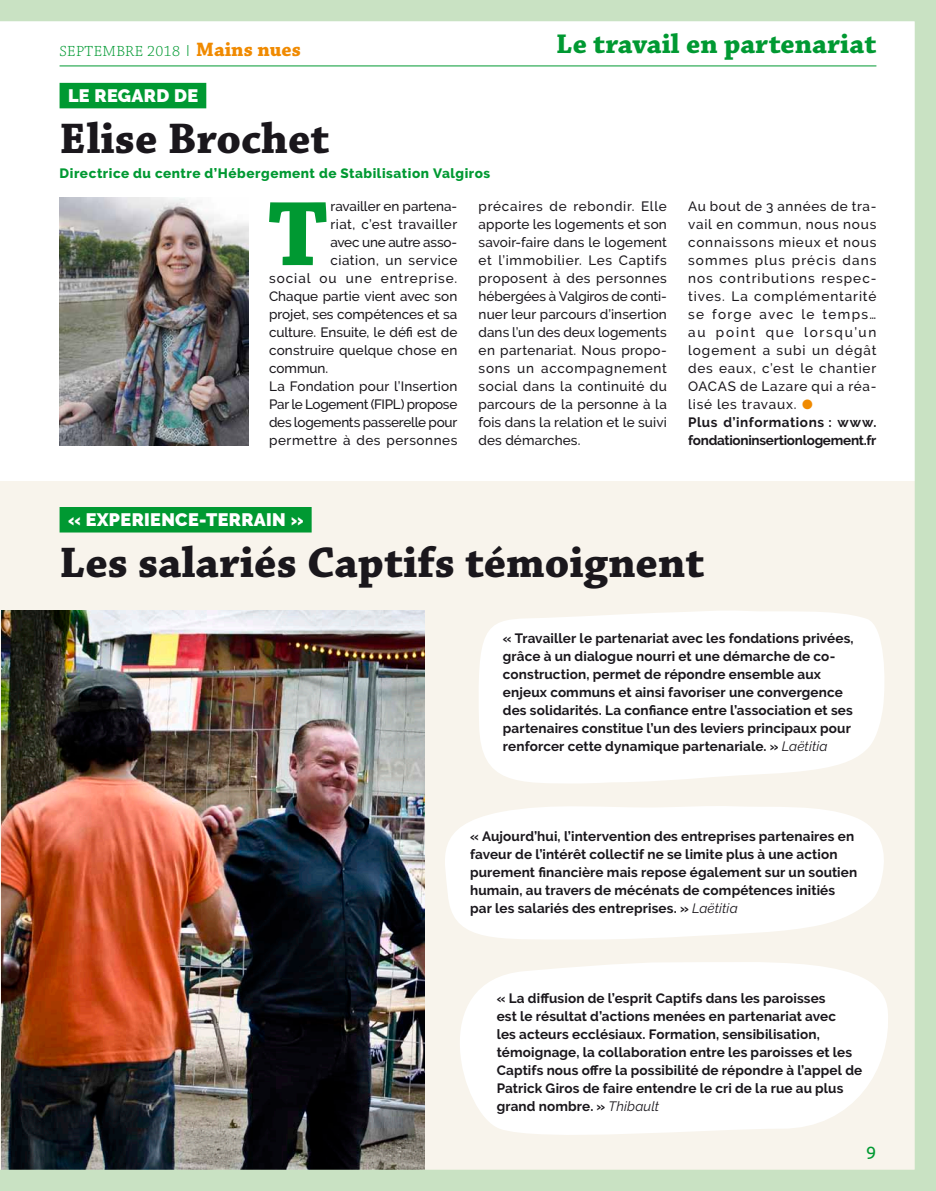
<style>
.page{position:relative;width:936px;height:1191px;background:#fff}
.page>*{position:absolute;margin:0;border:0;box-sizing:border-box;transform-origin:0 0}
.t1{font:700 96.6px "Chaparral Pro";color:#009932}
.t2{font:700 45px "Chaparral Pro";color:#1a171c}
.t3{font:700 28.5px "Chaparral Pro";color:#009932}
.t4{font:900 18px "Raleway";color:#fff}
.t5{font:18px "Ubuntu";color:#009932}
.t6{font:300 15.45px "Chaparral Pro";letter-spacing:.02em;color:#009932}
.t7{font:700 13.5px/18px "Raleway";letter-spacing:.01em;color:#1a171c}
.t8{font:500 13.5px/18px "Raleway";letter-spacing:.035em;color:#1a171c;text-align:justify}
.t9{font:500 13.5px/18px "Raleway";letter-spacing:.065em;color:#1a171c}
.t10{font:800 13.5px "Raleway";letter-spacing:.04em;color:#009932}
.t11{font:500 13.5px "Raleway";letter-spacing:-.005em;color:#1a171c}
.t12{font:500 13.5px "Raleway";letter-spacing:-.02em;color:#1a171c}
.t13{font:500 13.5px "Raleway";letter-spacing:.01em;color:#1a171c}
.t14{font:500 13.5px "Raleway";color:#1a171c}
.t15{font:500 13.5px "Raleway";letter-spacing:.07em;color:#1a171c}
.t16{font:500 13.5px "Raleway";letter-spacing:-.015em;color:#1a171c}
.s1{font-family:"Raleway"}
.s2{font-weight:700;font-size:20.4px;color:#f08a00}
.s3{color:#f08a00}
.s4{font-weight:700}
.s5{font-weight:400;font-style:italic}
</style>
<div class="page">
<img style="left:0;top:0;width:935px;height:1191px">
<p class="t6" style="left:60px;top:42px;width:243px">SEPTEMBRE 2018 <span class="s1">I</span> <span class="s2">Mains nues</span></p>
<h3 class="t3" style="left:556px;top:27px;width:321px">Le travail en partenariat</h3>
<h3 class="t4" style="left:68px;top:85px;width:40px">LE REGARD</h3>
<h3 class="t4" style="left:174px;top:85px;width:13px">DE</h3>
<h2 class="t2" style="left:60px;top:112px;width:272px">Elise Brochet</h2>
<p class="t10" style="left:60px;top:166px;width:432px">Directrice du centre d’Hébergement de Stabilisation Valgiros</p>
<h1 class="t1" style="left:268px;top:178px;width:59px">T</h1>
<p class="t14" style="left:330px;top:198px;width:128px">ravailler en partena-</p>
<p class="t8" style="left:330px;top:215px;width:128px">riat, c’est travailler</p>
<p class="t16" style="left:330px;top:234px;width:128px">avec une autre asso-</p>
<p class="t8" style="left:330px;top:251px;width:128px">ciation, un service</p>
<p class="t15" style="left:269px;top:270px;width:190px">social ou une entreprise.</p>
<p class="t14" style="left:269px;top:288px;width:190px">Chaque partie vient avec son</p>
<p class="t11" style="left:269px;top:306px;width:190px">projet, ses compétences et sa</p>
<p class="t11" style="left:269px;top:324px;width:190px">culture. Ensuite, le défi est de</p>
<p class="t13" style="left:269px;top:342px;width:190px">construire quelque chose en</p>
<p class="t8" style="left:269px;top:359px;width:61px">commun.</p>
<p class="t13" style="left:269px;top:378px;width:190px">La Fondation pour l’Insertion</p>
<p class="t12" style="left:269px;top:396px;width:190px">Par le Logement (FIPL) propose</p>
<p class="t12" style="left:269px;top:414px;width:190px">des logements passerelle pour</p>
<p class="t8" style="left:269px;top:431px;width:190px">permettre à des personnes</p>
<p class="t8" style="left:478px;top:197px;width:190px">précaires de rebondir. Elle apporte les logements et son savoir-faire dans le logement et l’immobilier. Les Captifs proposent à des personnes hébergées à Valgiros de conti&shy;nuer leur parcours d’insertion dans l’un des deux logements en partenariat. Nous propo&shy;sons un accompagnement social dans la continuité du parcours de la personne à la fois dans la relation et le suivi des démarches.</p>
<p class="t9" style="left:688px;top:197px;width:190px">Au bout de 3 années de tra&shy;vail en commun, nous nous connaissons mieux et nous sommes plus précis dans nos contributions respec&shy;tives. La complémentarité se forge avec le temps… au point que lorsqu’un logement a subi un dégât des eaux, c’est le chantier<br>OACAS de Lazare qui a réa&shy;lisé les travaux. <span class="s3">●<br></span><span class="s4">Plus d’informations : www. fondationinsertionlogement.fr</span></p>
<h3 class="t4" style="left:68px;top:509px;width:64px">« EXPERIEN</h3>
<h3 class="t4" style="left:175px;top:509px;width:42px">CE-TERRAIN</h3>
<h3 class="t4" style="left:290px;top:509px;width:14px">»</h3>
<h2 class="t2" style="left:60px;top:536px;width:646px">Les salariés Captifs témoignent</h2>
<p class="t7" style="left:503px;top:629px;width:352px">« Travailler le partenariat avec les fondations privées, grâce à un dialogue nourri et une démarche de co&shy;construction, permet de répondre ensemble aux enjeux communs et ainsi favoriser une convergence des solidarités. La confiance entre l’association et ses partenaires constitue l’un des leviers principaux pour renforcer cette dynamique partenariale. » <span class="s5">Laëtitia</span></p>
<p class="t7" style="left:470px;top:827px;width:388px">« Aujourd’hui, l’intervention des entreprises partenaires en faveur de l’intérêt collectif ne se limite plus à une action purement financière mais repose également sur un soutien humain, au travers de mécénats de compétences initiés par les salariés des entreprises. » <span class="s5">Laëtitia</span></p>
<p class="t7" style="left:496px;top:989px;width:367px">« La diffusion de l’esprit Captifs dans les paroisses<br>est le résultat d’actions menées en partenariat avec<br>les acteurs ecclésiaux. Formation, sensibilisation, témoignage, la collaboration entre les paroisses et les Captifs nous offre la possibilité de répondre à l’appel de Patrick Giros de faire entendre le cri de la rue au plus grand nombre. » <span class="s5">Thibault</span></p>
<h3 class="t5" style="left:866px;top:1141px;width:12px">9</h3>
</div>
